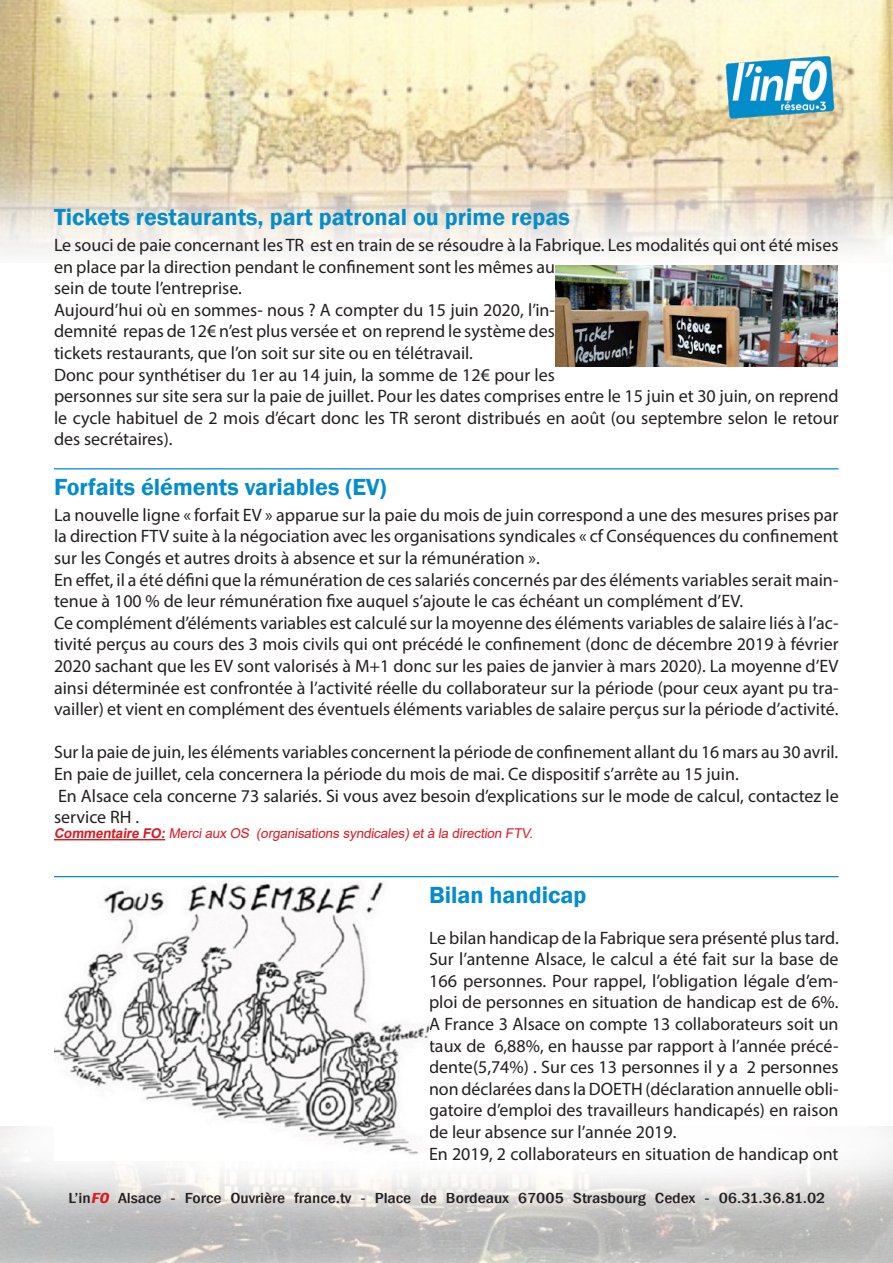
<style>
.page{position:relative;width:893px;height:1263px;background:#fff}
.page>*{position:absolute;margin:0;border:0;box-sizing:border-box;transform-origin:0 0}
.TITRE_non_surligné{font:600 24px "Franklin Gothic";color:#058dcb}
.TITRE{font:600 24px "Franklin Gothic";color:#058dcb}
.Texte_normal{font:18px/21.6px "Myriad Pro";color:#231f20}
.t1{font:500 condensed 15px "Franklin Gothic";color:#231f20;scale:1.2 1}
.Commentaire_FO{font:13.5px "Arial";color:#dc1820}
.s1{font-weight:700}
.s2{font-weight:600;font-style:italic;color:#dc1820}
</style>
<div class="page">
<img style="left:1px;top:1126px;width:892px;height:137px">
<img style="left:1px;top:0;width:892px;height:255px">
<img style="left:724px;top:54px;width:115px;height:66px">
<hr style="left:54px;top:468px;width:784px;height:1px;background:#058dcb">
<hr style="left:54px;top:839px;width:111px;height:1px;background:#dc1820">
<hr style="left:54px;top:876px;width:784px;height:1px;background:#058dcb">
<img style="left:556px;top:266px;width:281px;height:100px">
<img style="left:54px;top:882px;width:375px;height:279px">
<p class="TITRE_non_surligné" style="left:54px;top:202px;width:517px">Tickets restaurants, part patronal ou prime repas</p>
<p class="Texte_normal" style="left:54px;top:234px;width:786px">Le souci de paie concernant les TR est en train de se résoudre à la Fabrique. Les modalités qui ont été mises en place par la direction pendant le confinement sont les mêmes au<br>sein de toute l’entreprise.</p>
<p class="Texte_normal" style="left:54px;top:299px;width:503px;text-align:justify">Aujourd’hui où en sommes- nous ? A compter du 15 juin 2020, l’in&shy;demnité repas de 12€ n’est plus versée et on reprend le système des tickets restaurants, que l’on soit sur site ou en télétravail.</p>
<p class="Texte_normal" style="left:54px;top:363px;width:786px">Donc pour synthétiser du 1er au 14 juin, la somme de 12€ pour les<br>personnes sur site sera sur la paie de juillet. Pour les dates comprises entre le 15 juin et 30 juin, on reprend le cycle habituel de 2 mois d’écart donc les TR seront distribués en août (ou septembre selon le retour des secrétaires).</p>
<p class="TITRE" style="left:54px;top:472px;width:334px">Forfaits éléments variables (EV)</p>
<p class="Texte_normal" style="left:54px;top:504px;width:786px;text-align:justify">La nouvelle ligne « forfait EV » apparue sur la paie du mois de juin correspond a une des mesures prises par la direction FTV suite à la négociation avec les organisations syndicales « cf Conséquences du confinement sur les Congés et autres droits à absence et sur la rémunération ».</p>
<p class="Texte_normal" style="left:54px;top:568px;width:786px">En effet, il a été défini que la rémunération de ces salariés concernés par des éléments variables serait main&shy;tenue à 100 % de leur rémunération fixe auquel s’ajoute le cas échéant un complément d’EV.</p>
<p class="Texte_normal" style="left:54px;top:612px;width:786px;text-align:justify">Ce complément d’éléments variables est calculé sur la moyenne des éléments variables de salaire liés à l’ac&shy;tivité perçus au cours des 3 mois civils qui ont précédé le confinement (donc de décembre 2019 à février 2020 sachant que les EV sont valorisés à M+1 donc sur les paies de janvier à mars 2020). La moyenne d’EV ainsi déterminée est confrontée à l’activité réelle du collaborateur sur la période (pour ceux ayant pu tra&shy;vailler) et vient en complément des éventuels éléments variables de salaire perçus sur la période d’activité.</p>
<p class="Texte_normal" style="left:54px;top:741px;width:786px">Sur la paie de juin, les éléments variables concernent la période de confinement allant du 16 mars au 30 avril.</p>
<p class="Texte_normal" style="left:54px;top:763px;width:686px">En paie de juillet, cela concernera la période du mois de mai. Ce dispositif s’arrête au 15 juin.</p>
<p class="Texte_normal" style="left:54px;top:784px;width:786px">En Alsace cela concerne 73 salariés. Si vous avez besoin d’explications sur le mode de calcul, contactez le service RH .</p>
<p class="Commentaire_FO" style="left:54px;top:824px;width:483px"><span class="s1">Commentaire FO:</span>Merci aux OS (organisations syndicales) et à la direction FTV.</p>
<p class="TITRE" style="left:429px;top:880px;width:159px">Bilan handicap</p>
<p class="Texte_normal" style="left:429px;top:926px;width:411px">Le bilan handicap de la Fabrique sera présenté plus tard.</p>
<p class="Texte_normal" style="left:429px;top:948px;width:411px;text-align:justify">Sur l’antenne Alsace, le calcul a été fait sur la base de 166 personnes. Pour rappel, l’obligation légale d’em&shy;ploi de personnes en situation de handicap est de 6%.<br>A France 3 Alsace on compte 13 collaborateurs soit un taux de 6,88%, en hausse par rapport à l’année précé&shy;dente(5,74%) . Sur ces 13 personnes il y a 2 personnes non déclarées dans la DOETH (déclaration annuelle obli&shy;gatoire d’emploi des travailleurs handicapés) en raison de leur absence sur l’année 2019.</p>
<p class="Texte_normal" style="left:429px;top:1142px;width:411px">En 2019, 2 collaborateurs en situation de handicap ont</p>
<p class="t1" style="left:69px;top:1188px;width:632px">L’in<span class="s2">FO</span> Alsace - Force Ouvrière france.tv - Place de Bordeaux 67005 Strasbourg Cedex - 06.31.36.81.02</p>
</div>
